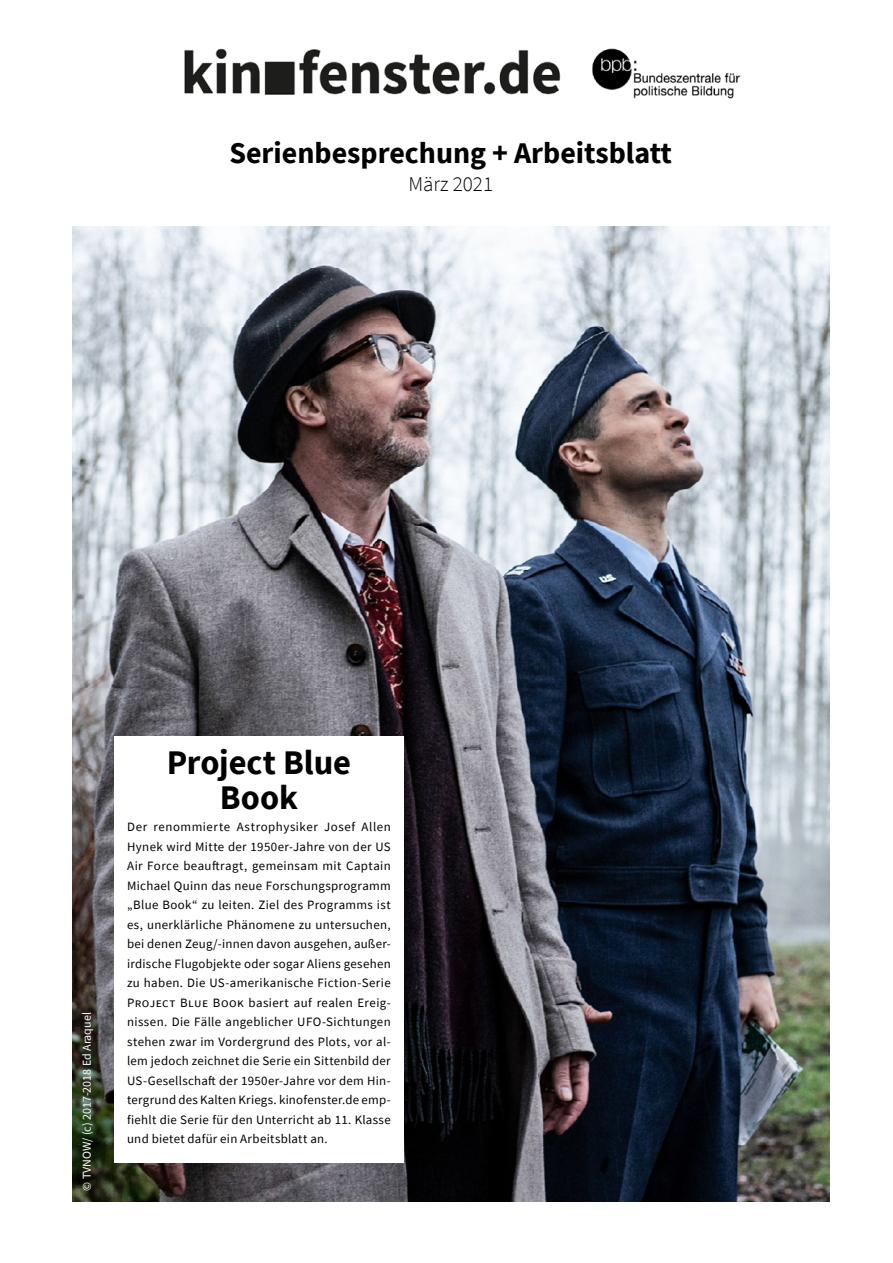
<style>
.page{position:relative;width:893px;height:1263px;background:#fff}
.page>*{position:absolute;margin:0;border:0;box-sizing:border-box;transform-origin:0 0}
.Titel_Head{font:700 34.5px/34.5px "Source Sans Pro";letter-spacing:-.005em;color:#000;text-align:center}
.t1{font:700 30px "Source Sans Pro";color:#000}
.t2{font:300 21px "Source Sans Pro";color:#000}
.Filmbespr_Fliesst{font:12.75px/19.5px "Source Sans Pro";letter-spacing:.02em;color:#000;text-align:justify}
.Filmbespr_Autoren{font:12px "Source Sans Pro";color:#fff}
</style>
<div class="page">
<img style="left:72px;top:227px;width:757px;height:975px">
<div style="left:114px;top:736px;width:290px;height:427px;background:#fff"></div>
<img style="left:592px;top:48px;width:148px;height:51px">
<img style="left:184px;top:48px;width:377px;height:47px">
<p class="t1" style="left:229px;top:133px;width:444px">Serienbesprechung + Arbeitsblatt</p>
<p class="t2" style="left:408px;top:171px;width:86px">März 2021</p>
<p class="Filmbespr_Autoren" style="left:79px;top:1190px;width:180px;rotate:-90deg">© TVNOW/ (c) 2017-2018 Ed Araquel</p>
<p class="Titel_Head" style="left:167px;top:745px;width:186px">Project Blue<br>Book</p>
<p class="Filmbespr_Fliesst" style="left:127px;top:817px;width:265px">Der renommierte Astrophysiker Josef Allen Hynek wird Mitte der 1950er-Jahre von der US Air Force beauftragt, gemeinsam mit Captain Michael Quinn das neue Forschungsprogramm „Blue Book“ zu leiten. Ziel des Programms ist es, unerklärliche Phänomene zu untersuchen, bei denen Zeug/-innen davon ausgehen, außer&shy;irdische Flugobjekte oder sogar Aliens gesehen zu haben. Die US-amerikanische Fiction-Serie Project Blue Book basiert auf realen Ereig&shy;nissen. Die Fälle angeblicher UFO-Sichtungen stehen zwar im Vordergrund des Plots, vor al&shy;lem jedoch zeichnet die Serie ein Sittenbild der US-Gesellschaft der 1950er-Jahre vor dem Hin&shy;tergrund des Kalten Kriegs. kinofenster.de emp&shy;fiehlt die Serie für den Unterricht ab 11. Klasse und bietet dafür ein Arbeitsblatt an.</p>
</div>
